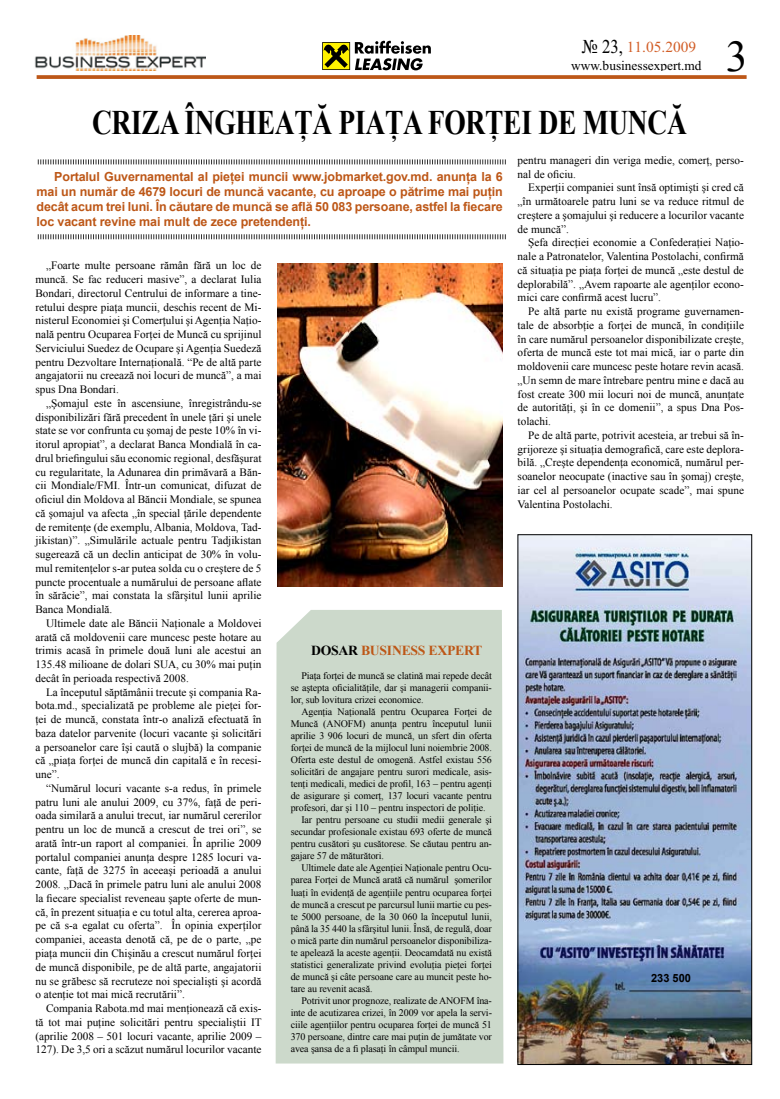
<style>
.page{position:relative;width:780px;height:1099px;background:#fff}
.page>*{position:absolute;margin:0;border:0;box-sizing:border-box;transform-origin:0 0}
.t1{font:43.75px "Times New Roman";color:#000}
.t2{font:700 34.38px "Times New Roman";letter-spacing:-.01em;color:#000;scale:.8 1}
.t3{font:15.38px "Times New Roman";color:#d25e27}
.t4{font:700 13.75px "Times New Roman";letter-spacing:-.02em;color:#bd5717}
.t5{font:13.38px "Times New Roman";color:#000}
.t6{font:700 12.5px/15px "Arial";letter-spacing:-.01em;color:#bd5717;text-align:justify}
.t7{font:11.25px/13.8px "Times New Roman";color:#000;text-align:justify}
.t8{font:700 11.25px "Arial";color:#000}
.t9{font:10px/12px "Times New Roman";letter-spacing:-.01em;color:#000;text-align:justify}
.s1{font-size:19.62px;color:#000}
.s2{color:#000}
</style>
<div class="page">
<img style="left:35px;top:36px;width:171px;height:35px">
<svg style="left:322px;top:42px;width:28px;height:28px"></svg>
<div style="left:323px;top:43px;width:26px;height:26px;background:#fff200"></div>
<svg style="left:324px;top:44px;width:24px;height:24px"></svg>
<svg style="left:355px;top:41px;width:76px;height:29px"></svg>
<svg style="left:37px;top:75px;width:709px;height:4px;background:#c06025"></svg>
<svg style="left:38px;top:234px;width:468px;height:5px"></svg>
<svg style="left:38px;top:159px;width:468px;height:5px"></svg>
<div style="left:275px;top:610px;width:228px;height:453px;background:#ccd9cb"></div>
<img style="left:519px;top:536px;width:231px;height:526px">
<div style="left:517px;top:534px;width:235px;height:530px;border:1px solid #000"></div>
<img style="left:278px;top:264px;width:224px;height:322px">
<h3 class="t3" style="left:582px;top:37px;width:116px"><span class="s1">№ 23,</span> 11.05.2009</h3>
<p class="t5" style="left:571px;top:56px;width:132px">www.businessexpert.md</p>
<h2 class="t2" style="left:92px;top:98px;width:745px">CRIZA ÎNGHEAŢĂ PIAŢA FORŢEI DE MUNCĂ</h2>
<h1 class="t1" style="left:726px;top:27px;width:23px">3</h1>
<p class="t6" style="left:37px;top:169px;width:467px;text-indent:18px">Portalul Guvernamental al pieţei muncii www.jobmarket.gov.md. anunţa la 6 mai un număr de 4679 locuri de muncă vacante, cu aproape o pătrime mai puţin decât acum trei luni. În căutare de muncă se află 50 083 persoane, astfel la fiecare loc vacant revine mai mult de zece pretendenţi.</p>
<p class="t7" style="left:35px;top:258px;width:227px;text-indent:11px">„Foarte multe persoane rămân fără un loc de muncă. Se fac reduceri masive”, a declarat Iulia Bondari, directorul Centrului de informare a tine&shy;retului despre piaţa muncii, deschis recent de Mi&shy;nisterul Economiei şi Comerţului şi Agenţia Naţio&shy;nală pentru Ocuparea Forţei de Muncă cu sprijinul Serviciului Suedez de Ocupare şi Agenţia Suedeză pentru Dezvoltare Internaţională. “Pe de altă parte angajatorii nu creează noi locuri de muncă”, a mai spus Dna Bondari.</p>
<p class="t7" style="left:35px;top:396px;width:227px;text-indent:11px">„Şomajul este în ascensiune, înregistrându-se disponibilizări fără precedent în unele ţări şi unele state se vor confrunta cu şomaj de peste 10% în vi&shy;itorul apropiat”, a declarat Banca Mondială în ca&shy;drul briefingului său economic regional, desfăşurat cu regularitate, la Adunarea din primăvară a Băn&shy;cii Mondiale/FMI. Într-un comunicat, difuzat de oficiul din Moldova al Băncii Mondiale, se spunea că şomajul va afecta „în special ţările dependente de remitenţe (de exemplu, Albania, Moldova, Tad&shy;jikistan)”. „Simulările actuale pentru Tadjikistan sugerează că un declin anticipat de 30% în volu&shy;mul remitenţelor s-ar putea solda cu o creştere de 5 puncte procentuale a numărului de persoane aflate în sărăcie”, mai constata la sfârşitul lunii aprilie Banca Mondială.</p>
<p class="t7" style="left:35px;top:616px;width:227px;text-indent:11px">Ultimele date ale Băncii Naţionale a Moldovei arată că moldovenii care muncesc peste hotare au trimis acasă în primele două luni ale acestui an 135.48 milioane de dolari SUA, cu 30% mai puţin decât în perioada respectivă 2008.</p>
<p class="t7" style="left:35px;top:684px;width:227px;text-indent:11px">La începutul săptămânii trecute şi compania Ra&shy;bota.md., specializată pe probleme ale pieţei for&shy;ţei de muncă, constata într-o analiză efectuată în baza datelor parvenite (locuri vacante şi solicitări a persoanelor care îşi caută o slujbă) la companie că „piaţa forţei de muncă din capitală e în recesi&shy;une”.</p>
<p class="t7" style="left:35px;top:781px;width:227px;text-indent:11px">“Numărul locuri vacante s-a redus, în primele patru luni ale anului 2009, cu 37%, faţă de peri&shy;oada similară a anului trecut, iar numărul cererilor pentru un loc de muncă a crescut de trei ori”, se arată într-un raport al companiei. În aprilie 2009 portalul companiei anunţa despre 1285 locuri va&shy;cante, faţă de 3275 în aceeaşi perioadă a anului 2008. „Dacă în primele patru luni ale anului 2008 la fiecare specialist reveneau şapte oferte de mun&shy;că, în prezent situaţia e cu totul alta, cererea aproa&shy;pe că s-a egalat cu oferta”. În opinia experţilor companiei, aceasta denotă că, pe de o parte, „pe piaţa muncii din Chişinău a crescut numărul forţei de muncă disponibile, pe de altă parte, angajatorii nu se grăbesc să recruteze noi specialişti şi acordă o atenţie tot mai mică recrutării”.</p>
<p class="t7" style="left:35px;top:1001px;width:228px;text-indent:11px">Compania Rabota.md mai menţionează că exis&shy;tă tot mai puţine solicitări pentru specialiştii IT (aprilie 2008 – 501 locuri vacante, aprilie 2009 – 127). De 3,5 ori a scăzut numărul locurilor vacante</p>
<p class="t4" style="left:311px;top:640px;width:146px"><span class="s2">DOSAR</span> BUSINE SS EXPER</p>
<p class="t4" style="left:473px;top:640px;width:11px">T</p>
<p class="t9" style="left:291px;top:670px;width:203px;text-indent:11px">Piaţa forţei de muncă se clatină mai repede decât se aştepta oficialităţile, dar şi managerii companii&shy;lor, sub lovitura crizei economice.</p>
<p class="t9" style="left:301px;top:706px;width:192px">Agenţia Naţională pentru Ocuparea Forţei de</p>
<p class="t9" style="left:291px;top:718px;width:203px">Muncă (ANOFM) anunţa pentru începutul lunii</p>
<p class="t9" style="left:291px;top:730px;width:203px">aprilie 3 906 locuri de muncă, un sfert din oferta</p>
<p class="t9" style="left:291px;top:742px;width:203px">forţei de muncă de la mijlocul luni noiembrie 2008.</p>
<p class="t9" style="left:291px;top:754px;width:203px">Oferta este destul de omogenă. Astfel existau 556</p>
<p class="t9" style="left:291px;top:766px;width:203px">solicitări de angajare pentru surori medicale, asis-</p>
<p class="t9" style="left:291px;top:778px;width:203px">tenţi medicali, medici de profil, 163 – pentru agenţi</p>
<p class="t9" style="left:291px;top:790px;width:203px">de asigurare şi comerţ, 137 locuri vacante pentru</p>
<p class="t9" style="left:291px;top:802px;width:196px">profesori, dar şi 110 – pentru inspectori de poliţie.</p>
<p class="t9" style="left:301px;top:814px;width:192px">Iar pentru persoane cu studii medii generale şi</p>
<p class="t9" style="left:291px;top:826px;width:203px">secundar profesionale existau 693 oferte de muncă</p>
<p class="t9" style="left:291px;top:838px;width:203px">pentru cusători şu cusătorese. Se căutau pentru an-</p>
<p class="t9" style="left:291px;top:850px;width:95px">gajare 57 de măturători.</p>
<p class="t9" style="left:301px;top:862px;width:192px">Ultimele date ale Agenţiei Naţionale pentru Ocu-</p>
<p class="t9" style="left:291px;top:874px;width:203px">parea Forţei de Muncă arată că numărul şomerilor</p>
<p class="t9" style="left:291px;top:886px;width:203px">luaţi în evidenţă de agenţiile pentru ocuparea forţei</p>
<p class="t9" style="left:291px;top:898px;width:203px">de muncă a crescut pe parcursul lunii martie cu pes-</p>
<p class="t9" style="left:291px;top:910px;width:203px">te 5000 persoane, de la 30 060 la începutul lunii,</p>
<p class="t9" style="left:291px;top:922px;width:203px">până la 35 440 la sfârşitul lunii. Însă, de regulă, doar</p>
<p class="t9" style="left:291px;top:934px;width:203px">o mică parte din numărul persoanelor disponibiliza-</p>
<p class="t9" style="left:291px;top:946px;width:203px">te apelează la aceste agenţii. Deocamdată nu există</p>
<p class="t9" style="left:291px;top:958px;width:203px">statistici generalizate privind evoluţia pieţei forţei</p>
<p class="t9" style="left:291px;top:970px;width:203px">de muncă şi câte persoane care au muncit peste ho-</p>
<p class="t9" style="left:291px;top:982px;width:83px">tare au revenit acasă.</p>
<p class="t9" style="left:301px;top:994px;width:192px">Potrivit unor prognoze, realizate de ANOFM îna-</p>
<p class="t9" style="left:291px;top:1006px;width:203px">inte de acutizarea crizei, în 2009 vor apela la servi-</p>
<p class="t9" style="left:291px;top:1018px;width:203px">ciile agenţiilor pentru ocuparea forţei de muncă 51</p>
<p class="t9" style="left:291px;top:1030px;width:203px">370 persoane, dintre care mai puţin de jumătate vor</p>
<p class="t9" style="left:291px;top:1042px;width:170px">avea şansa de a fi plasaţi în câmpul muncii.</p>
<p class="t7" style="left:517px;top:153px;width:228px">pentru manageri din veriga medie, comerţ, perso&shy;nal de oficiu.</p>
<p class="t7" style="left:517px;top:180px;width:228px;text-indent:11px">Experţii companiei sunt însă optimişti şi cred că „în următoarele patru luni se va reduce ritmul de creştere a şomajului şi reducere a locurilor vacante de muncă”.</p>
<p class="t7" style="left:517px;top:235px;width:228px;text-indent:11px">Şefa direcţiei economie a Confederaţiei Naţio&shy;nale a Patronatelor, Valentina Postolachi, confirmă că situaţia pe piaţa forţei de muncă „este destul de deplorabilă”. „Avem rapoarte ale agenţilor econo&shy;mici care confirmă acest lucru”.</p>
<p class="t7" style="left:517px;top:304px;width:228px;text-indent:11px">Pe altă parte nu există programe guvernamen&shy;tale de absorbţie a forţei de muncă, în condiţiile în care numărul persoanelor disponibilizate creşte, oferta de muncă este tot mai mică, iar o parte din moldovenii care muncesc peste hotare revin acasă. „Un semn de mare întrebare pentru mine e dacă au fost create 300 mii locuri noi de muncă, anunţate de autorităţi, şi în ce domenii”, a spus Dna Pos&shy;tolachi.</p>
<p class="t7" style="left:517px;top:428px;width:228px;text-indent:11px">Pe de altă parte, potrivit acesteia, ar trebui să în&shy;grijoreze şi situaţia demografică, care este deplora&shy;bilă. „Creşte dependenţa economică, numărul per&shy;soanelor neocupate (inactive sau în şomaj) creşte, iar cel al persoanelor ocupate scade”, mai spune Valentina Postolachi.</p>
<p class="t8" style="left:651px;top:971px;width:41px">233 500</p>
</div>
